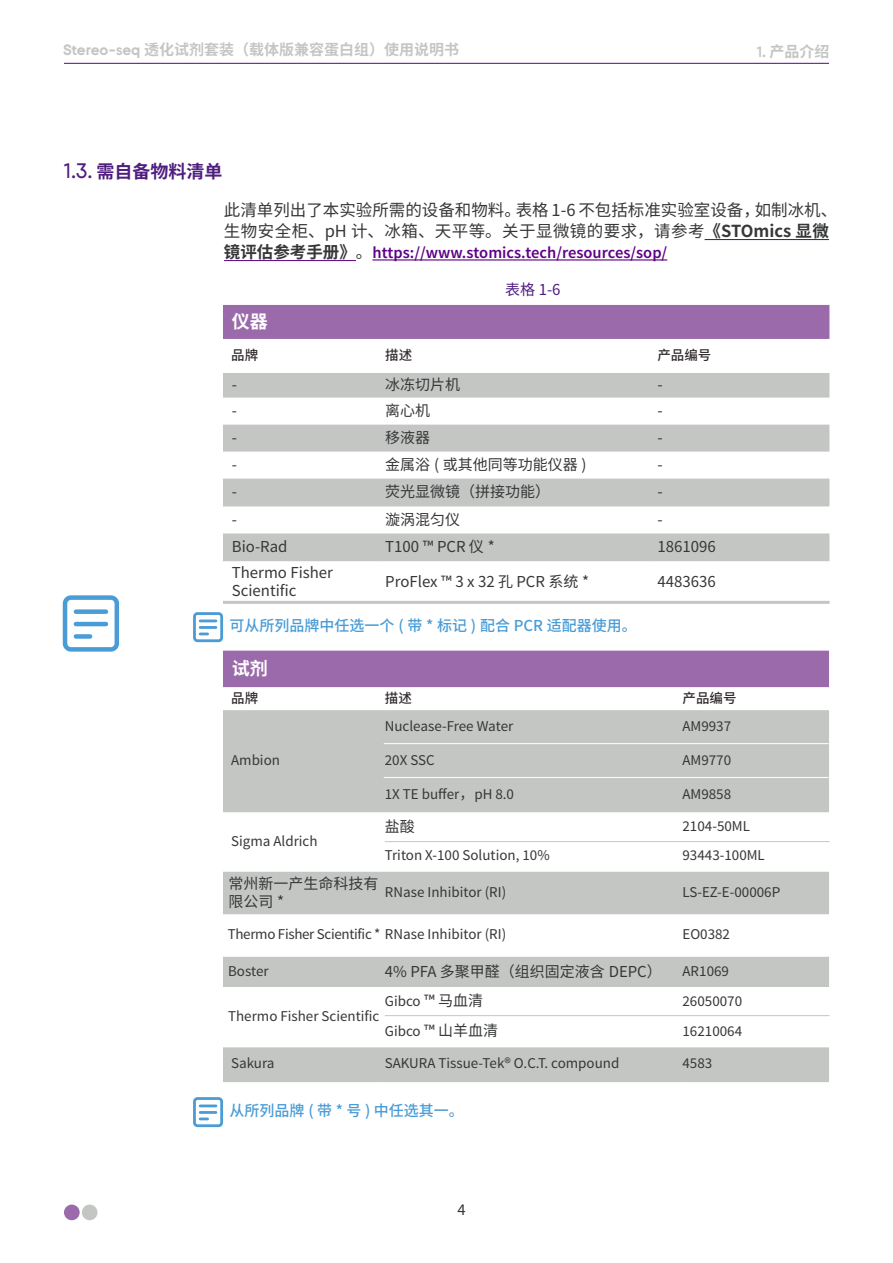
<style>
.page{position:relative;width:893px;height:1263px;background:#fff}
.page>*{position:absolute;margin:0;border:0;box-sizing:border-box;transform-origin:0 0}
.t1{font:700 18px "Source Han Sans SC";color:#4f1e80}
.t2{font:700 18px "Source Han Sans SC";color:#fff}
.t3{font:16.5px/21px "Source Han Sans SC";color:#363738}
.t4{font:600 16.5px "Source Sans Pro";color:#5e0085}
.t5{font:16.5px "Source Sans Pro";color:#363738}
.t6{font:15px "Source Sans Pro";color:#363738}
.t7{font:15px/18px "Source Han Sans SC";color:#363738}
.t8{font:500 15px "Source Han Sans SC";color:#4a9cd6}
.t9{font:15px "Source Sans Pro";letter-spacing:-.02em;color:#363738}
.t10{font:700 15px "Source Han Sans SC";color:#c4c6c4}
.t11{font:15px/18px "Source Han Sans CN";color:#363738}
.t12{font:15px "Source Han Sans SC";color:#4f1e80}
.t13{font:500 13.5px "Source Han Sans SC";color:#322c2e}
.s1{font-family:"BGI"}
.s2{font-family:"BGI";font-weight:500;font-size:21px}
.s3{font-weight:700}
.s4{font-family:"Source Han Sans SC";font-weight:700;color:#363738}
.s5{font-family:"Source Han Sans SC";font-weight:400;color:#363738}
.s6{font-family:"Source Han Sans CN"}
.s7{font-family:"Source Han Sans SC"}
</style>
<div class="page">
<div style="left:64px;top:1204px;width:16px;height:16px;background:#9b6aab;border-radius:50%"></div>
<div style="left:82px;top:1204px;width:16px;height:16px;background:#c4c6c4;border-radius:50%"></div>
<hr style="left:64px;top:63px;width:765px;height:1px;background:#5e0085">
<div style="left:223px;top:305px;width:606px;height:34px;background:#9b6aab"></div>
<svg style="left:223px;top:373px;width:606px;height:187px"></svg>
<div style="left:223px;top:479px;width:606px;height:27px;background:#c4c6c4"></div>
<svg style="left:223px;top:561px;width:606px;height:1px"></svg>
<hr style="left:223px;top:560px;width:160px;height:1px;background:#c4c6c4">
<hr style="left:383px;top:560px;width:272px;height:1px;background:#c4c6c4">
<hr style="left:655px;top:560px;width:174px;height:1px;background:#c4c6c4">
<svg style="left:193px;top:612px;width:30px;height:31px"></svg>
<svg style="left:193px;top:1097px;width:30px;height:31px"></svg>
<hr style="left:223px;top:601px;width:607px;height:3px;background:#c4c6c4">
<svg style="left:62px;top:595px;width:58px;height:57px"></svg>
<hr style="left:705px;top:239px;width:124px;height:1px;background:#5e0085">
<hr style="left:224px;top:260px;width:132px;height:1px;background:#5e0085">
<hr style="left:372px;top:259px;width:295px;height:2px;background:#5e0085">
<div style="left:223px;top:651px;width:606px;height:36px;background:#9b6aab"></div>
<svg style="left:223px;top:710px;width:606px;height:370px;fill:#c4c6c4"></svg>
<hr style="left:223px;top:1080px;width:160px;height:2px;background:#c4c6c4">
<hr style="left:383px;top:1080px;width:297px;height:2px;background:#c4c6c4">
<hr style="left:680px;top:1080px;width:149px;height:2px;background:#c4c6c4">
<hr style="left:384px;top:743px;width:445px;height:1px;background:#fff">
<hr style="left:384px;top:777px;width:445px;height:1px;background:#fff">
<hr style="left:385px;top:841px;width:445px;height:1px;background:#c4c6c4">
<hr style="left:385px;top:1015px;width:445px;height:1px;background:#c4c6c4">
<p class="t10" style="left:63px;top:41px;width:397px"><span class="s1">Stereo-seq</span> 透化试剂套装（载体版兼容蛋白组）使用说明书</p>
<p class="t1" style="left:64px;top:162px;width:160px"><span class="s2">1.3.</span> 需自备物料清单</p>
<p class="t10" style="left:757px;top:43px;width:74px"><span class="s1">1.</span> 产品介绍</p>
<p class="t3" style="left:224px;top:200px;width:615px">此清单列出了本实验所需的设备和物料。表格 1-6 不包括标准实验室设备，如制冰机、生物安全柜、pH 计、冰箱、天平等。关于显微镜的要求，请参考<span class="s3">《STOmics 显微</span></p>
<p class="t4" style="left:224px;top:242px;width:445px"><span class="s4">镜评估参考手册》</span><span class="s5">。</span>https://www.stomics.tech/resources/sop/</p>
<p class="t12" style="left:505px;top:281px;width:57px">表格 1-6</p>
<p class="t2" style="left:232px;top:311px;width:37px">仪器</p>
<p class="t13" style="left:231px;top:348px;width:28px">品牌</p>
<p class="t13" style="left:385px;top:348px;width:28px">描述</p>
<p class="t13" style="left:657px;top:348px;width:55px">产品编号</p>
<p class="t7" style="left:232px;top:376px;width:7px">-</p>
<p class="t7" style="left:385px;top:376px;width:76px">冰冻切片机</p>
<p class="t7" style="left:657px;top:376px;width:7px">-</p>
<p class="t7" style="left:232px;top:401px;width:7px">-</p>
<p class="t7" style="left:385px;top:401px;width:46px">离心机</p>
<p class="t7" style="left:657px;top:401px;width:7px">-</p>
<p class="t7" style="left:232px;top:428px;width:7px">-</p>
<p class="t7" style="left:385px;top:428px;width:46px">移液器</p>
<p class="t7" style="left:657px;top:428px;width:7px">-</p>
<p class="t7" style="left:232px;top:455px;width:7px">-</p>
<p class="t7" style="left:385px;top:455px;width:203px">金属浴 ( 或其他同等功能仪器 )</p>
<p class="t7" style="left:657px;top:455px;width:7px">-</p>
<p class="t7" style="left:232px;top:483px;width:7px">-</p>
<p class="t7" style="left:385px;top:483px;width:166px">荧光显微镜（拼接功能）</p>
<p class="t7" style="left:657px;top:483px;width:7px">-</p>
<p class="t7" style="left:232px;top:510px;width:7px">-</p>
<p class="t7" style="left:385px;top:510px;width:76px">漩涡混匀仪</p>
<p class="t7" style="left:657px;top:510px;width:7px">-</p>
<p class="t7" style="left:232px;top:537px;width:57px">Bio-Rad</p>
<p class="t7" style="left:385px;top:537px;width:111px">T100 ™ PCR 仪 *</p>
<p class="t7" style="left:657px;top:537px;width:60px">1861096</p>
<p class="t7" style="left:232px;top:564px;width:103px">Thermo Fisher<br>Scientific</p>
<p class="t7" style="left:385px;top:573px;width:205px">ProFlex ™ 3 x 32 孔 PCR 系统 *</p>
<p class="t7" style="left:657px;top:573px;width:60px">4483636</p>
<p class="t8" style="left:230px;top:617px;width:409px">可从所列品牌中任选一个 ( 带 * 标记 ) 配合 PCR 适配器使用。</p>
<p class="t2" style="left:232px;top:658px;width:37px">试剂</p>
<p class="t13" style="left:231px;top:690px;width:28px">品牌</p>
<p class="t13" style="left:385px;top:690px;width:28px">描述</p>
<p class="t13" style="left:682px;top:690px;width:55px">产品编号</p>
<p class="t6" style="left:231px;top:750px;width:50px">Ambion</p>
<p class="t6" style="left:231px;top:831px;width:88px">Sigma Aldrich</p>
<p class="t6" style="left:385px;top:716px;width:130px">Nuclease-Free Water</p>
<p class="t6" style="left:682px;top:716px;width:50px">AM9937</p>
<p class="t6" style="left:385px;top:750px;width:51px">20X SSC</p>
<p class="t6" style="left:682px;top:750px;width:50px">AM9770</p>
<p class="t6" style="left:385px;top:785px;width:131px">1X TE buffer<span class="s6">，</span>pH 8.0</p>
<p class="t6" style="left:682px;top:784px;width:50px">AM9858</p>
<p class="t7" style="left:385px;top:817px;width:31px">盐酸</p>
<p class="t6" style="left:682px;top:816px;width:69px">2104-50ML</p>
<p class="t6" style="left:385px;top:846px;width:166px">Triton X-100 Solution, 10%</p>
<p class="t6" style="left:682px;top:846px;width:84px">93443-100ML</p>
<p class="t11" style="left:228px;top:874px;width:151px">常州新一产生命科技有限公司 <span class="s7">*</span></p>
<p class="t6" style="left:385px;top:882px;width:123px">RNase Inhibitor (RI)</p>
<p class="t6" style="left:682px;top:882px;width:99px">LS-EZ-E-00006P</p>
<p class="t9" style="left:228px;top:925px;width:280px">Thermo Fisher Scientific * RNase Inhibitor (RI)</p>
<p class="t6" style="left:682px;top:925px;width:49px">EO0382</p>
<p class="t6" style="left:228px;top:961px;width:42px">Boster</p>
<p class="t7" style="left:385px;top:962px;width:279px">4% PFA 多聚甲醛（组织固定液含 DEPC）</p>
<p class="t6" style="left:682px;top:961px;width:48px">AR1069</p>
<p class="t6" style="left:228px;top:1006px;width:153px">Thermo Fisher Scientific</p>
<p class="t6" style="left:385px;top:992px;width:100px">Gibco <span class="s7">™ 马血清</span></p>
<p class="t6" style="left:682px;top:991px;width:61px">26050070</p>
<p class="t6" style="left:385px;top:1022px;width:115px">Gibco <span class="s7">™ 山羊血清</span></p>
<p class="t6" style="left:682px;top:1022px;width:61px">16210064</p>
<p class="t6" style="left:231px;top:1054px;width:45px">Sakura</p>
<p class="t6" style="left:385px;top:1054px;width:236px">SAKURA Tissue-Tek® O.C.T. compound</p>
<p class="t6" style="left:682px;top:1054px;width:31px">4583</p>
<p class="t8" style="left:230px;top:1102px;width:236px">从所列品牌 ( 带 * 号 ) 中任选其一。</p>
<p class="t5" style="left:457px;top:1199px;width:10px">4</p>
</div>
